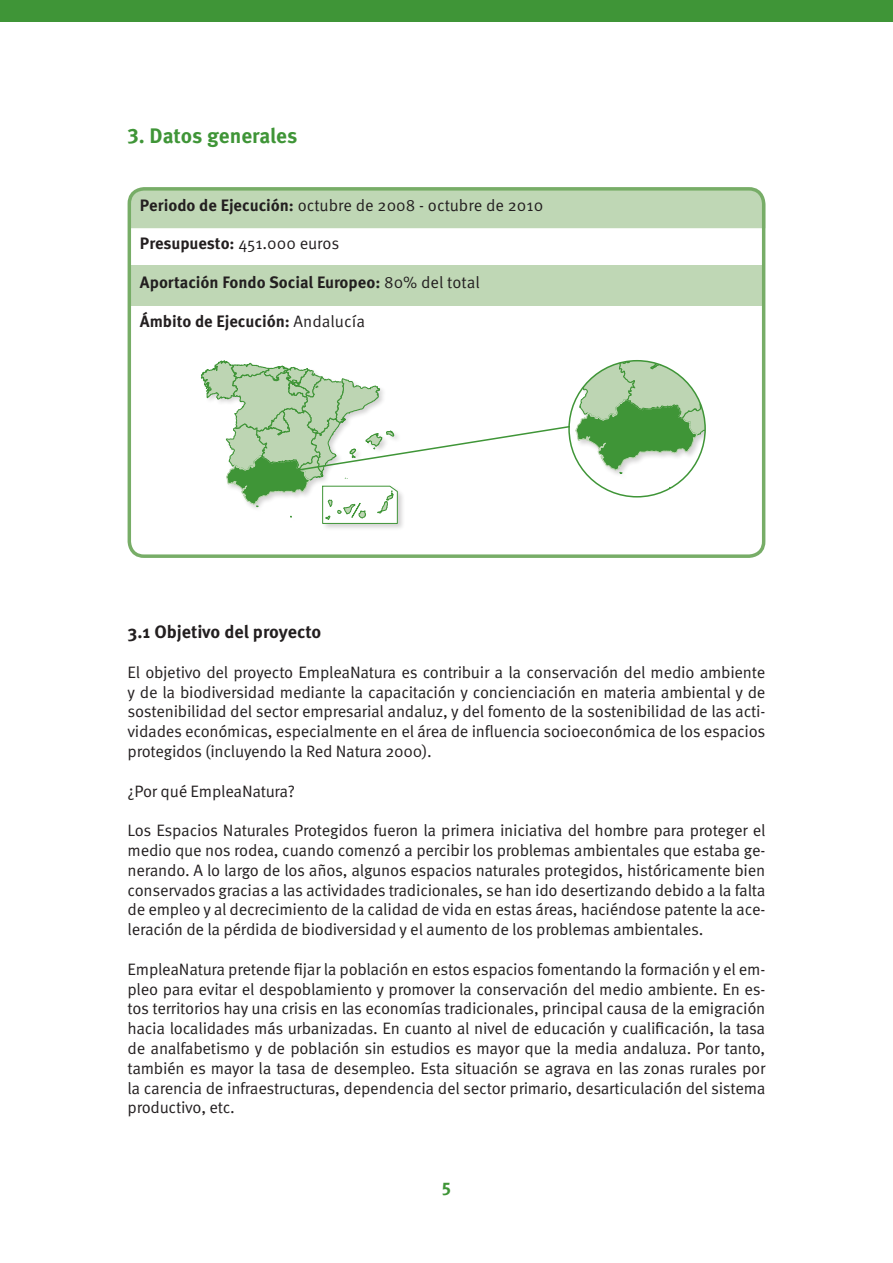
<style>
.page{position:relative;width:893px;height:1263px;background:#fff}
.page>*{position:absolute;margin:0;border:0;box-sizing:border-box;transform-origin:0 0}
.t1{font:700 21px "Meta OT";letter-spacing:-.005em;color:#3f9537}
.t2{font:700 18px "Meta OT";letter-spacing:-.005em;color:#231f20}
.t3{font:700 18px "Meta OT";color:#3f9537}
.t4{font:16.5px/19.8px "Meta OT";letter-spacing:-.015em;color:#231f20;text-align:justify}
.t5{font:700 16.5px "Meta OT";color:#231f20}
.s1{font-weight:700}
.s2{font-weight:400}
</style>
<div class="page">
<div style="left:0;top:0;width:893px;height:21px;background:#3f9537"></div>
<div style="left:130px;top:265px;width:634px;height:40px;background:#bfd7b5"></div>
<div style="left:130px;top:189px;width:635px;height:39px;background:#bfd7b5"></div>
<div style="left:128px;top:187px;width:637px;height:371px;border:3px solid #77ad67;border-radius:15px"></div>
<div style="left:200px;top:359px;width:211px;height:178px;background:#231f20;opacity:.2"></div>
<svg style="left:201px;top:360px;width:504px;height:164px"></svg>
<p class="t1" style="left:128px;top:124px;width:171px">3. Datos generales</p>
<p class="t4" style="left:140px;top:195px;width:405px"><span class="s1">Periodo de Ejecución:</span> octubre de 2008 - octubre de 2010</p>
<p class="t5" style="left:140px;top:234px;width:201px">Presupuesto: <span class="s2">451.000 euros</span></p>
<p class="t5" style="left:140px;top:273px;width:341px">Aportación Fondo Social Europeo: <span class="s2">80% del total</span></p>
<p class="t5" style="left:140px;top:312px;width:227px">Ámbito de Ejecución: <span class="s2">Andalucía</span></p>
<p class="t2" style="left:128px;top:621px;width:195px">3.1 Objetivo del proyecto</p>
<p class="t4" style="left:128px;top:662px;width:639px">El objetivo del proyecto EmpleaNatura es contribuir a la conservación del medio ambiente y de la biodiversidad mediante la capacitación y concienciación en materia ambiental y de sostenibilidad del sector empresarial andaluz, y del fomento de la sostenibilidad de las acti&shy;vidades económicas, especialmente en el área de influencia socioeconómica de los espacios protegidos (incluyendo la Red Natura 2000).</p>
<p class="t4" style="left:128px;top:781px;width:169px">¿Por qué EmpleaNatura?</p>
<p class="t4" style="left:128px;top:821px;width:639px">Los Espacios Naturales Protegidos fueron la primera iniciativa del hombre para proteger el medio que nos rodea, cuando comenzó a percibir los problemas ambientales que estaba ge&shy;nerando. A lo largo de los años, algunos espacios naturales protegidos, históricamente bien conservados gracias a las actividades tradicionales, se han ido desertizando debido a la falta de empleo y al decrecimiento de la calidad de vida en estas áreas, haciéndose patente la ace&shy;leración de la pérdida de biodiversidad y el aumento de los problemas ambientales.</p>
<p class="t4" style="left:128px;top:959px;width:639px">EmpleaNatura pretende fijar la población en estos espacios fomentando la formación y el em&shy;pleo para evitar el despoblamiento y promover la conservación del medio ambiente. En es&shy;tos territorios hay una crisis en las economías tradicionales, principal causa de la emigración hacia localidades más urbanizadas. En cuanto al nivel de educación y cualificación, la tasa de analfabetismo y de población sin estudios es mayor que la media andaluza. Por tanto, también es mayor la tasa de desempleo. Esta situación se agrava en las zonas rurales por la carencia de infraestructuras, dependencia del sector primario, desarticulación del sistema productivo, etc.</p>
<p class="t3" style="left:442px;top:1175px;width:11px">5</p>
</div>
